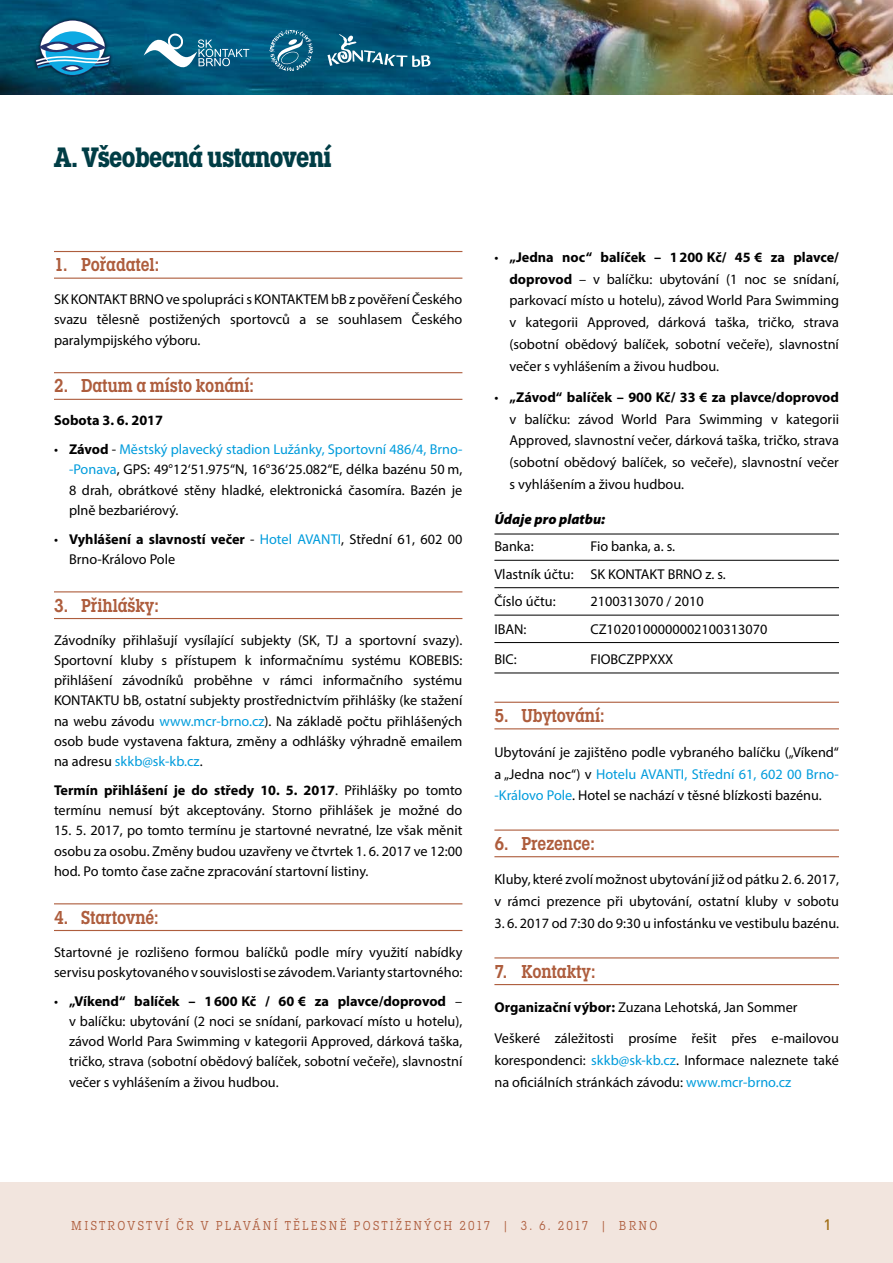
<style>
.page{position:relative;width:893px;height:1263px;background:#fff}
.page>*{position:absolute;margin:0;border:0;box-sizing:border-box;transform-origin:0 0}
.t1{font:29.25px "Lubalin Graph Itc TOT Bol Con";letter-spacing:-.02em;color:#003d45}
.t2{font:19.5px "Lubalin Graph Itc TOT Dem Con";color:#ae5d3d}
.t3{font:500 15px "DIN Pro";color:#a16d14}
.t4{font:14.25px/20.2px "Myriad Pro";color:#000}
.t5{font:14.25px "Myriad Pro";color:#009cdc}
.t6{font:italic 900 14.25px "Myriad Pro";color:#000}
.t7{font:700 14.25px "Myriad Pro";color:#000}
.t8{font:13.5px "Lubalin Graph Itc TOT Boo Con";letter-spacing:.175em;color:#ae5d3d}
.s1{color:#000}
.s2{font-weight:700;color:#000}
.s3{color:#009cdc}
.s4{font-weight:700}
</style>
<div class="page">
<div style="left:0;top:1182px;width:893px;height:81px;background:#f2e5de"></div>
<img style="left:0;top:0;width:893px;height:94px">
<div style="left:32px;top:17px;width:82px;height:62px;background:#000;opacity:.75"></div>
<div style="left:41px;top:21px;width:64px;height:51px;background:#fff;border-radius:50%"></div>
<svg style="left:34px;top:30px;width:77px;height:46px"></svg>
<svg style="left:144px;top:34px;width:105px;height:33px"></svg>
<svg style="left:327px;top:34px;width:104px;height:33px;background:#2d738e"></svg>
<svg style="left:269px;top:30px;width:44px;height:41px;background:#327996"></svg>
<hr style="left:54px;top:251px;width:408px;height:1px;background:#ae5d3d">
<hr style="left:54px;top:278px;width:408px;height:1px;background:#ae5d3d">
<hr style="left:54px;top:372px;width:408px;height:1px;background:#ae5d3d">
<hr style="left:54px;top:399px;width:408px;height:1px;background:#ae5d3d">
<hr style="left:54px;top:591px;width:408px;height:1px;background:#ae5d3d">
<hr style="left:54px;top:618px;width:408px;height:1px;background:#ae5d3d">
<hr style="left:54px;top:903px;width:408px;height:1px;background:#ae5d3d">
<hr style="left:54px;top:930px;width:408px;height:1px;background:#ae5d3d">
<hr style="left:494px;top:534px;width:345px;height:1px;background:#000">
<hr style="left:494px;top:560px;width:345px;height:1px;background:#000">
<hr style="left:494px;top:587px;width:345px;height:1px;background:#000">
<hr style="left:494px;top:615px;width:345px;height:1px;background:#000">
<hr style="left:494px;top:642px;width:345px;height:1px;background:#000">
<hr style="left:494px;top:673px;width:345px;height:1px;background:#000">
<hr style="left:494px;top:702px;width:345px;height:1px;background:#ae5d3d">
<hr style="left:494px;top:728px;width:345px;height:1px;background:#ae5d3d">
<hr style="left:494px;top:829px;width:345px;height:2px;background:#ae5d3d">
<hr style="left:494px;top:856px;width:345px;height:1px;background:#ae5d3d">
<hr style="left:494px;top:957px;width:345px;height:1px;background:#ae5d3d">
<hr style="left:494px;top:984px;width:345px;height:1px;background:#ae5d3d">
<h1 class="t1" style="left:54px;top:139px;width:279px">A. Všeobecná ustanovení</h1>
<h2 class="t2" style="left:54px;top:253px;width:107px">1. Pořadatel:</h2>
<p class="t4" style="left:54px;top:289px;width:410px;text-align:justify">SK KONTAKT BRNO ve spolupráci s KONTAKTEM bB z pověření Českého svazu tělesně postižených sportovců a se souhlasem Českého paralympijského výboru.</p>
<h2 class="t2" style="left:54px;top:374px;width:201px">2. Datum a místo konání:</h2>
<p class="t7" style="left:54px;top:411px;width:111px">Sobota 3. 6. 2017</p>
<p class="t5" style="left:54px;top:441px;width:409px"><span class="s1">•</span> <span class="s2">Závod</span> <span class="s1">-</span> Městský plavecký stadion Lužánky, Sportovní 486/4, Brno-</p>
<p class="t4" style="left:73px;top:459px;width:391px"><span class="s3">Ponava</span>, GPS: 49°12‘51.975“N, 16°36‘25.082“E, délka bazénu 50 m,</p>
<p class="t4" style="left:69px;top:479px;width:395px">8 drah, obrátkové stěny hladké, elektronická časomíra. Bazén je</p>
<p class="t4" style="left:69px;top:500px;width:111px">plně bezbariérový.</p>
<p class="t4" style="left:69px;top:528px;width:395px;text-indent:-15px">• <span class="s4">Vyhlášení a slavností večer</span> - <span class="s3">Hotel AVANTI</span>, Střední 61, 602 00<br>Brno-‑Královo Pole</p>
<h2 class="t2" style="left:54px;top:594px;width:106px">3. Přihlášky:</h2>
<p class="t4" style="left:54px;top:629px;width:410px;text-align:justify">Závodníky přihlašují vysílající subjekty (SK, TJ a sportovní svazy).<br>Sportovní kluby s přístupem k informačnímu systému KOBEBIS: přihlášení závodníků proběhne v rámci informačního systému KONTAKTU bB, ostatní subjekty prostřednictvím přihlášky (ke stažení na webu závodu <span class="s3">www.mcr-‑brno.cz</span>). Na základě počtu přihlášených osob bude vystavena faktura, změny a odhlášky výhradně emailem na adresu <span class="s3">skkb@sk-‑kb.cz</span>.</p>
<p class="t4" style="left:54px;top:780px;width:410px"><span class="s4">Termín přihlášení je do středy 10. 5. 2017</span>. Přihlášky po tomto termínu nemusí být akceptovány. Storno přihlášek je možné do</p>
<p class="t4" style="left:54px;top:820px;width:410px;text-align:justify">15. 5. 2017, po tomto termínu je startovné nevratné, lze však měnit osobu za osobu. Změny budou uzavřeny ve čtvrtek 1. 6. 2017 ve 12:00 hod. Po tomto čase začne zpracování startovní listiny.</p>
<h2 class="t2" style="left:54px;top:905px;width:106px">4. Startovné:</h2>
<p class="t4" style="left:54px;top:941px;width:410px">Startovné je rozlišeno formou balíčků podle míry využití nabídky servisu poskytovaného v souvislosti se závodem. Varianty startovného:</p>
<p class="t4" style="left:69px;top:990px;width:395px;text-align:justify;text-indent:-15px">• <span class="s4">„Víkend“ balíček – 1600 Kč / 60 € za plavce/doprovod</span> – v balíčku: ubytování (2 noci se snídaní, parkovací místo u hotelu), závod World Para Swimming v kategorii Approved, dárková taška, tričko, strava (sobotní obědový balíček, sobotní večeře), slavnostní večer s vyhlášením a živou hudbou.</p>
<p class="t4" style="left:509px;top:246px;width:331px;line-height:21.9px;text-align:justify;text-indent:-15px">• <span class="s4">„Jedna noc“ balíček – 1200 Kč/ 45 € za plavce/ doprovod</span> – v balíčku: ubytování (1 noc se snídaní, parkovací místo u hotelu), závod World Para Swimming v kategorii Approved, dárková taška, tričko, strava (sobotní obědový balíček, sobotní večeře), slavnostní večer s vyhlášením a živou hudbou.</p>
<p class="t4" style="left:509px;top:386px;width:331px;line-height:21.9px;text-align:justify;text-indent:-15px">• <span class="s4">„Závod“ balíček – 900 Kč/ 33 € za plavce/doprovod </span>v balíčku: závod World Para Swimming v kategorii Approved, slavnostní večer, dárková taška, tričko, strava (sobotní obědový balíček, so večeře), slavnostní večer s vyhlášením a živou hudbou.</p>
<p class="t6" style="left:494px;top:511px;width:112px">Údaje pro platbu:</p>
<p class="t4" style="left:494px;top:536px;width:41px">Banka:</p>
<p class="t4" style="left:494px;top:533px;width:233px;line-height:27.5px;text-indent:96px">Fio banka, a. s.<br>Vlastník účtu: SK KONTAKT BRNO z. s.<br>Číslo účtu:</p>
<p class="t4" style="left:590px;top:591px;width:115px">2100313070 / 2010</p>
<p class="t4" style="left:494px;top:618px;width:34px">IBAN:</p>
<p class="t4" style="left:590px;top:618px;width:178px">CZ1020100000002100313070</p>
<p class="t4" style="left:494px;top:649px;width:24px">BIC:</p>
<p class="t4" style="left:590px;top:649px;width:84px">FIOBCZPPXXX</p>
<h2 class="t2" style="left:494px;top:704px;width:112px">5. Ubytování:</h2>
<p class="t4" style="left:494px;top:741px;width:346px">Ubytování je zajištěno podle vybraného balíčku („Víkend“</p>
<p class="t5" style="left:494px;top:765px;width:345px"><span class="s1">a „Jedna noc“) v</span> Hotelu AVANTI, Střední 61, 602 00 Brno-</p>
<p class="t4" style="left:499px;top:785px;width:324px"><span class="s3">Královo Pole</span>. Hotel se nachází v těsné blízkosti bazénu.</p>
<h2 class="t2" style="left:494px;top:832px;width:102px">6. Prezence:</h2>
<p class="t4" style="left:494px;top:868px;width:346px;line-height:21.9px">Kluby, které zvolí možnost ubytování již od pátku 2. 6. 2017, v rámci prezence při ubytování, ostatní kluby v sobotu</p>
<p class="t4" style="left:494px;top:913px;width:346px">3. 6. 2017 od 7:30 do 9:30 u infostánku ve vestibulu bazénu.</p>
<h2 class="t2" style="left:494px;top:960px;width:103px">7. Kontakty:</h2>
<p class="t4" style="left:494px;top:992px;width:346px;line-height:30.5px"><span class="s4">Organizační výbor:</span> Zuzana Lehotská, Jan Sommer<br>Veškeré záležitosti prosíme řešit přes e-‑mailovou</p>
<p class="t4" style="left:494px;top:1049px;width:346px;line-height:21.9px">korespondenci: <span class="s3">skkb@sk-‑kb.cz</span>. Informace naleznete také na oficiálních stránkách závodu: <span class="s3">www.mcr-‑brno.cz</span></p>
<p class="t8" style="left:71px;top:1218px;width:588px">MISTROVSTVÍ ČR V PLAVÁNÍ TĚLESNĚ POSTIŽENÝCH 2017 | 3. 6. 2017 | BRNO</p>
<p class="t3" style="left:823px;top:1213px;width:9px">1</p>
</div>
